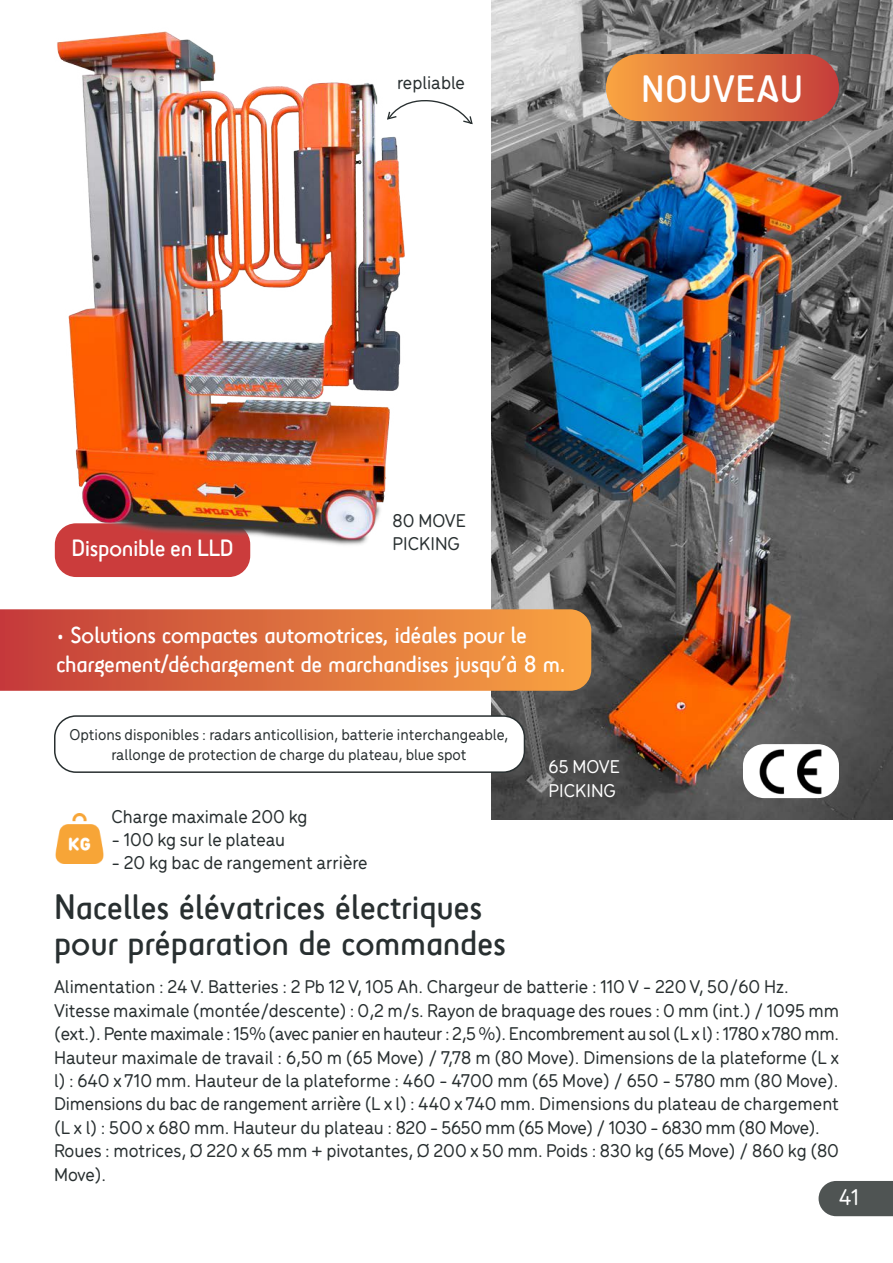
<style>
.page{position:relative;width:893px;height:1263px;background:#fff}
.page>*{position:absolute;margin:0;border:0;box-sizing:border-box;transform-origin:0 0}
.t1{font:38.85px "Sci Fly Sans";letter-spacing:.015em;color:#fff}
.t2{font:36px/36px "Sci Fly Sans";letter-spacing:-.01em;color:#282f30}
.t3{font:24px/28.8px "Sci Fly Sans";letter-spacing:-.02em;color:#fff}
.t4{font:500 24px "Menco";color:#fff}
.t5{font:500 19.5px/23.4px "Menco";color:#282f30}
.t6{font:500 19.5px/23.4px "Menco";color:#fff}
.t7{font:500 16.5px/19.8px "Menco";color:#282f30;text-align:center}
</style>
<div class="page">
<img style="left:492px;top:0;width:401px;height:820px">
<div style="left:55px;top:716px;width:469px;height:56px;background:#fff;border-radius:21px"></div>
<div style="left:54px;top:715px;width:471px;height:58px;border:2px solid #282f30;border-radius:21px"></div>
<div style="left:606px;top:54px;width:233px;height:67px;background:linear-gradient(to right,#f8a442,#c43e3b);border-radius:34px"></div>
<svg style="left:0;top:609px;width:591px;height:82px;background:#dc703f"></svg>
<img style="left:55px;top:31px;width:350px;height:546px">
<img style="left:743px;top:744px;width:96px;height:54px">
<svg style="left:386px;top:99px;width:87px;height:26px"></svg>
<img style="left:55px;top:814px;width:49px;height:49px">
<div style="left:819px;top:1181px;width:74px;height:35px;background:#4f5453"></div>
<p class="t5" style="left:397px;top:70px;width:69px">repliable</p>
<h1 class="t1" style="left:641px;top:67px;width:163px">NOUVEAU</h1>
<p class="t3" style="left:71px;top:533px;width:164px">Disponible en LLD</p>
<p class="t5" style="left:393px;top:508px;width:75px">80 MOVE<br>PICKING</p>
<p class="t3" style="left:56px;top:621px;width:511px">• Solutions compactes automotrices, idéales pour le chargement/déchargement de marchandises jusqu’à 8 m.</p>
<p class="t7" style="left:69px;top:724px;width:440px">Options disponibles : radars anticollision, batterie interchangeable, rallonge de protection de charge du plateau, blue spot</p>
<p class="t5" style="left:111px;top:803px;width:198px">Charge maximale 200 kg</p>
<p class="t5" style="left:111px;top:827px;width:175px">- 100 kg sur le plateau</p>
<p class="t5" style="left:111px;top:850px;width:258px">- 20 kg bac de rangement arrière</p>
<p class="t6" style="left:549px;top:754px;width:73px">65 MOVE<br>PICKING</p>
<h2 class="t2" style="left:54px;top:889px;width:454px">Nacelles élévatrices électriques pour préparation de commandes</h2>
<p class="t5" style="left:54px;top:974px;width:787px">Alimentation : 24 V. Batteries : 2 Pb 12 V, 105 Ah. Chargeur de batterie : 110 V - 220 V, 50/60 Hz.<br>Vitesse maximale (montée/descente) : 0,2 m/s. Rayon de braquage des roues : 0 mm (int.) / 1095 mm (ext.). Pente maximale : 15% (avec panier en hauteur : 2,5 %). Encombrement au sol (L x l) : 1780 x 780 mm.<br>Hauteur maximale de travail : 6,50 m (65 Move) / 7,78 m (80 Move). Dimensions de la plateforme (L x l) : 640 x 710 mm. Hauteur de la plateforme : 460 - 4700 mm (65 Move) / 650 - 5780 mm (80 Move).<br>Dimensions du bac de rangement arrière (L x l) : 440 x 740 mm. Dimensions du plateau de chargement (L x l) : 500 x 680 mm. Hauteur du plateau : 820 - 5650 mm (65 Move) / 1030 - 6830 mm (80 Move).<br>Roues : motrices, Ø 220 x 65 mm + pivotantes, Ø 200 x 50 mm. Poids : 830 kg (65 Move) / 860 kg (80<br>Move).</p>
<p class="t4" style="left:839px;top:1180px;width:21px">41</p>
</div>
